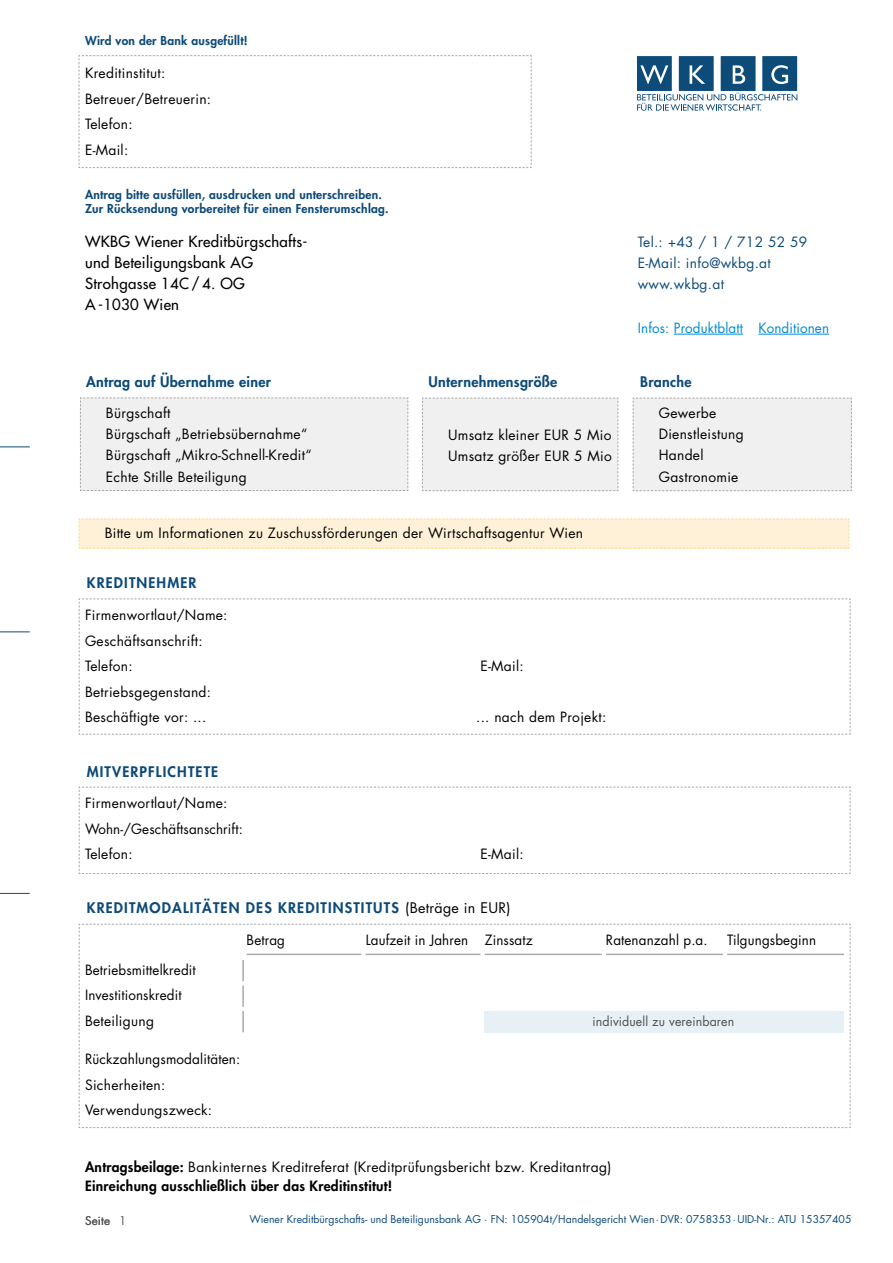
<style>
.page{position:relative;width:893px;height:1263px;background:#fff}
.page>*{position:absolute;margin:0;border:0;box-sizing:border-box;transform-origin:0 0}
._5_WKBG_Text_10_4mm{font:15px/21.3px "Futura LT";letter-spacing:.02em;color:#000}
._4_WKBG_SHead_Versal{font:800 14.25px "Futura LT";letter-spacing:.08em;color:#0d4a78}
._4_WKBG_SHead_blau{font:800 14.25px "Futura LT";letter-spacing:.02em;color:#0d4a78}
._6_WKBG_9_2_Antr__2m{font:13.8px "Futura LT";letter-spacing:.02em;color:#000}
._5_WKBG_Text_10_4mm-2{font:13.8px "Futura LT";letter-spacing:.02em;color:#0d4a78}
._6_WKBG_9_2_Antr__2m-2{font:800 13.8px "Futura LT";letter-spacing:.02em;color:#000}
._6_WKBG_9_2_Antr__2m-3{font:13.8px "Futura LT";letter-spacing:.01em;color:#008bd2}
._6_WKBG_9_2_Antr__2m-4{font:12.75px "Futura LT";letter-spacing:.01em;color:#505050}
._4_WKBG_SHead_blau-2{font:800 12px/13.5px "Futura LT";letter-spacing:.02em;color:#0d4a78}
.Pagina{font:11.7px "Futura LT";letter-spacing:.01em;color:#565656}
._4_WKBG_SHead{font:10.5px "Futura LT";color:#0d4a78}
.s1{font-weight:400;color:#000}
.s2{font-weight:800}
</style>
<div class="page">
<svg style="left:78px;top:55px;width:454px;height:113px"></svg>
<svg style="left:78px;top:598px;width:773px;height:137px"></svg>
<svg style="left:78px;top:786px;width:773px;height:88px"></svg>
<svg style="left:78px;top:923px;width:773px;height:205px"></svg>
<svg style="left:78px;top:518px;width:772px;height:31px;background:#fdf0d6"></svg>
<div style="left:80px;top:397px;width:329px;height:94px;background:#f0f0f0"></div>
<div style="left:632px;top:397px;width:220px;height:94px;background:#f0f0f0"></div>
<div style="left:422px;top:397px;width:197px;height:94px;background:#f0f0f0"></div>
<div style="left:485px;top:1011px;width:359px;height:21px;background:#e6f0f5"></div>
<hr style="left:674px;top:334px;width:69px;height:1px;background:#008bd2">
<hr style="left:758px;top:334px;width:71px;height:1px;background:#008bd2">
<hr style="left:247px;top:954px;width:114px;height:1px;background:#aaa">
<hr style="left:366px;top:954px;width:114px;height:1px;background:#aaa">
<hr style="left:485px;top:954px;width:117px;height:1px;background:#aaa">
<hr style="left:606px;top:954px;width:117px;height:1px;background:#aaa">
<hr style="left:727px;top:954px;width:117px;height:1px;background:#aaa">
<hr style="left:242px;top:960px;width:2px;height:21px;background:#aaa">
<hr style="left:242px;top:985px;width:2px;height:22px;background:#aaa">
<hr style="left:242px;top:1011px;width:2px;height:21px;background:#aaa">
<hr style="left:0;top:446px;width:30px;height:1px;background:#0d4a78">
<hr style="left:0;top:893px;width:30px;height:1px;background:#0d4a78">
<hr style="left:0;top:631px;width:30px;height:1px;background:#0d4a78">
<svg style="left:637px;top:56px;width:160px;height:55px"></svg>
<p class="_4_WKBG_SHead_blau-2" style="left:85px;top:33px;width:164px">Wird von der Bank ausgefüllt!</p>
<p class="_6_WKBG_9_2_Antr__2m" style="left:85px;top:64px;width:82px">Kreditinstitut:</p>
<p class="_6_WKBG_9_2_Antr__2m" style="left:85px;top:90px;width:128px">Betreuer/Betreuerin:</p>
<p class="_6_WKBG_9_2_Antr__2m" style="left:85px;top:115px;width:49px">Telefon:</p>
<p class="_6_WKBG_9_2_Antr__2m" style="left:85px;top:141px;width:45px">E-Mail:</p>
<p class="_4_WKBG_SHead_blau-2" style="left:85px;top:188px;width:305px">Antrag bitte ausfüllen, ausdrucken und unterschreiben.<br>Zur Rücksendung vorbereitet für einen Fensterumschlag.</p>
<p class="_5_WKBG_Text_10_4mm" style="left:85px;top:230px;width:224px">WKBG Wiener Kreditbürgschafts&shy;und Beteiligungsbank AG</p>
<p class="_5_WKBG_Text_10_4mm" style="left:85px;top:273px;width:161px">Strohgasse 14C/ 4. OG</p>
<p class="_5_WKBG_Text_10_4mm" style="left:85px;top:294px;width:96px">A -1030 Wien</p>
<p class="_5_WKBG_Text_10_4mm-2" style="left:638px;top:233px;width:171px">Tel.: +43 / 1 / 712 52 59</p>
<p class="_5_WKBG_Text_10_4mm-2" style="left:638px;top:254px;width:135px">E-Mail: info@wkbg.at</p>
<p class="_5_WKBG_Text_10_4mm-2" style="left:638px;top:275px;width:88px">www.wkbg.at</p>
<p class="_6_WKBG_9_2_Antr__2m-3" style="left:638px;top:319px;width:107px">Infos: Produktblatt</p>
<p class="_6_WKBG_9_2_Antr__2m-3" style="left:758px;top:319px;width:72px">Konditionen</p>
<p class="_4_WKBG_SHead_blau" style="left:86px;top:372px;width:186px">Antrag auf Übernahme einer</p>
<p class="_4_WKBG_SHead_blau" style="left:428px;top:372px;width:130px">Unternehmensgröße</p>
<p class="_4_WKBG_SHead_blau" style="left:640px;top:372px;width:53px">Branche</p>
<p class="_6_WKBG_9_2_Antr__2m" style="left:106px;top:404px;width:66px">Bürgschaft</p>
<p class="_6_WKBG_9_2_Antr__2m" style="left:106px;top:425px;width:203px">Bürgschaft „Betriebsübernahme“</p>
<p class="_6_WKBG_9_2_Antr__2m" style="left:106px;top:446px;width:207px">Bürgschaft „Mikro-Schnell-Kredit“</p>
<p class="_6_WKBG_9_2_Antr__2m" style="left:106px;top:468px;width:142px">Echte Stille Beteiligung</p>
<p class="_6_WKBG_9_2_Antr__2m" style="left:659px;top:404px;width:59px">Gewerbe</p>
<p class="_6_WKBG_9_2_Antr__2m" style="left:659px;top:425px;width:86px">Dienstleistung</p>
<p class="_6_WKBG_9_2_Antr__2m" style="left:659px;top:446px;width:46px">Handel</p>
<p class="_6_WKBG_9_2_Antr__2m" style="left:659px;top:468px;width:81px">Gastronomie</p>
<p class="_6_WKBG_9_2_Antr__2m" style="left:448px;top:426px;width:165px">Umsatz kleiner EUR 5 Mio</p>
<p class="_6_WKBG_9_2_Antr__2m" style="left:448px;top:447px;width:165px">Umsatz größer EUR 5 Mio</p>
<p class="_6_WKBG_9_2_Antr__2m" style="left:105px;top:524px;width:480px">Bitte um Informationen zu Zuschussförderungen der Wirtschaftsagentur Wien</p>
<p class="_4_WKBG_SHead_Versal" style="left:87px;top:573px;width:111px">KREDITNEHMER</p>
<p class="_6_WKBG_9_2_Antr__2m" style="left:85px;top:606px;width:144px">Firmenwortlaut/Name:</p>
<p class="_6_WKBG_9_2_Antr__2m" style="left:85px;top:632px;width:119px">Geschäftsanschrift:</p>
<p class="_6_WKBG_9_2_Antr__2m" style="left:85px;top:657px;width:49px">Telefon:</p>
<p class="_6_WKBG_9_2_Antr__2m" style="left:85px;top:683px;width:128px">Betriebsgegenstand:</p>
<p class="_6_WKBG_9_2_Antr__2m" style="left:85px;top:708px;width:123px">Beschäftigte vor: ...</p>
<p class="_4_WKBG_SHead_Versal" style="left:87px;top:762px;width:133px">MITVERPFLICHTETE</p>
<p class="_6_WKBG_9_2_Antr__2m" style="left:85px;top:794px;width:144px">Firmenwortlaut/Name:</p>
<p class="_6_WKBG_9_2_Antr__2m" style="left:85px;top:820px;width:159px">Wohn-/Geschäftsanschrift:</p>
<p class="_6_WKBG_9_2_Antr__2m" style="left:85px;top:845px;width:49px">Telefon:</p>
<p class="_6_WKBG_9_2_Antr__2m" style="left:480px;top:657px;width:45px">E-Mail:</p>
<p class="_6_WKBG_9_2_Antr__2m" style="left:476px;top:708px;width:131px">... nach dem Projekt:</p>
<p class="_6_WKBG_9_2_Antr__2m" style="left:480px;top:845px;width:45px">E-Mail:</p>
<p class="_4_WKBG_SHead_Versal" style="left:87px;top:898px;width:425px">KREDITMODALITÄTEN DES KREDITINSTITUTS <span class="s1">(Beträge in EUR)</span></p>
<p class="_6_WKBG_9_2_Antr__2m" style="left:85px;top:961px;width:112px">Betriebsmittelkredit</p>
<p class="_6_WKBG_9_2_Antr__2m" style="left:85px;top:986px;width:98px">Investitionskredit</p>
<p class="_6_WKBG_9_2_Antr__2m" style="left:85px;top:1012px;width:70px">Beteiligung</p>
<p class="_6_WKBG_9_2_Antr__2m" style="left:247px;top:931px;width:40px">Betrag</p>
<p class="_6_WKBG_9_2_Antr__2m" style="left:366px;top:931px;width:104px">Laufzeit in Jahren</p>
<p class="_6_WKBG_9_2_Antr__2m" style="left:485px;top:931px;width:49px">Zinssatz</p>
<p class="_6_WKBG_9_2_Antr__2m" style="left:85px;top:1050px;width:157px">Rückzahlungsmodalitäten:</p>
<p class="_6_WKBG_9_2_Antr__2m" style="left:85px;top:1076px;width:82px">Sicherheiten:</p>
<p class="_6_WKBG_9_2_Antr__2m" style="left:85px;top:1101px;width:129px">Verwendungszweck:</p>
<p class="_6_WKBG_9_2_Antr__2m" style="left:606px;top:931px;width:103px">Ratenanzahl p.a.</p>
<p class="_6_WKBG_9_2_Antr__2m" style="left:727px;top:931px;width:91px">Tilgungsbeginn</p>
<p class="_6_WKBG_9_2_Antr__2m-4" style="left:592px;top:1013px;width:143px">individuell zu vereinbaren</p>
<p class="_6_WKBG_9_2_Antr__2m" style="left:85px;top:1158px;width:528px"><span class="s2">Antragsbeilage:</span> Bankinternes Kreditreferat (Kreditprüfungsbericht bzw. Kreditantrag)</p>
<p class="_6_WKBG_9_2_Antr__2m-2" style="left:85px;top:1176px;width:309px">Einreichung ausschließlich über das Kreditinstitut!</p>
<p class="Pagina" style="left:85px;top:1213px;width:43px">Seite 1</p>
<p class="_4_WKBG_SHead" style="left:250px;top:1213px;width:603px">Wiener Kreditbürgschafts- und Beteiligunsbank AG · FN: 105904t/Handelsgericht Wien·DVR: 0758353·UID-Nr.: ATU 15357405</p>
</div>
